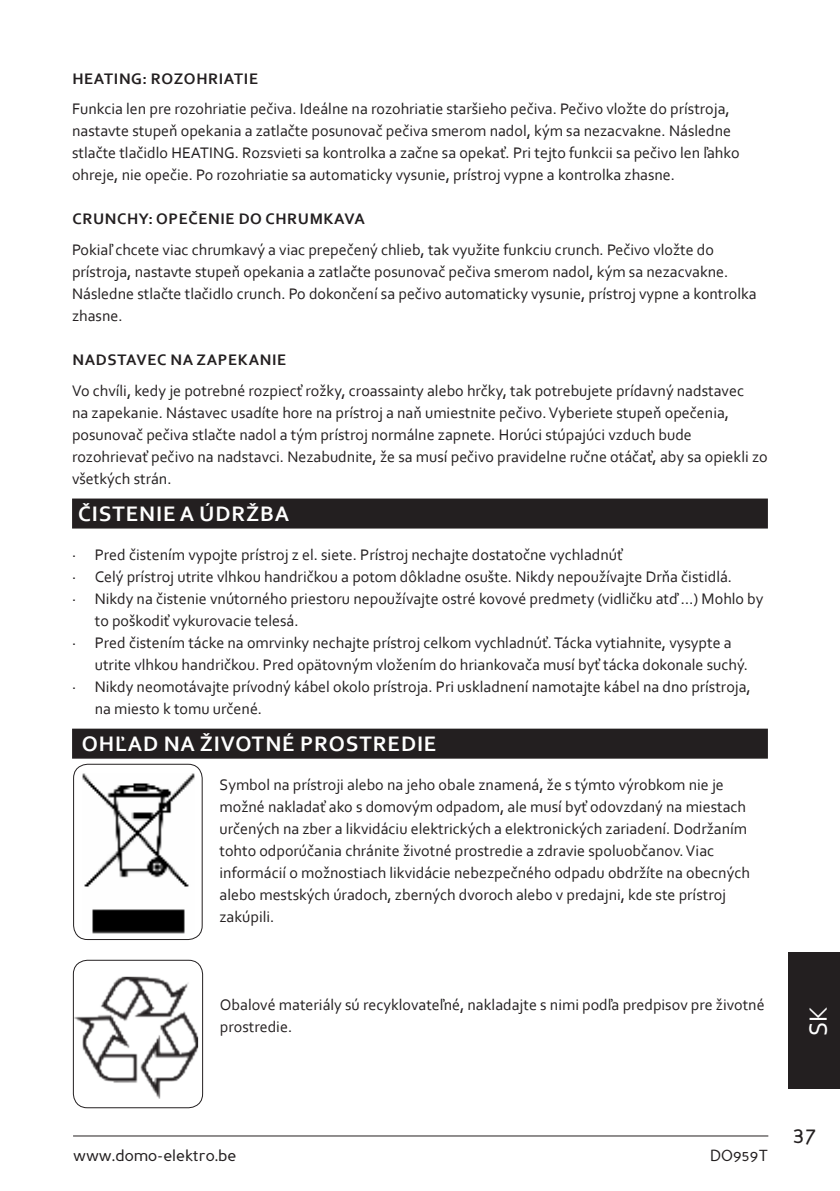
<style>
.page{position:relative;width:840px;height:1191px;background:#fff}
.page>*{position:absolute;margin:0;border:0;box-sizing:border-box;transform-origin:0 0}
.t1{font:26px "Corbel";color:#fff}
.t2{font:24px "Perspective Sans";color:#231f20}
.t3{font:700 22px "Corbel";letter-spacing:.04em;color:#fff}
.t4{font:16px/22px "Corbel";color:#231f20}
.t5{font:700 16px "Corbel";letter-spacing:.04em;color:#231f20}
.t6{font:16px "Perspective Sans";color:#231f20}
</style>
<div class="page">
<hr style="left:73px;top:1135px;width:694px;height:1px;background:#231f20">
<div style="left:788px;top:952px;width:51px;height:137px;background:#231f20"></div>
<div style="left:72px;top:498px;width:695px;height:30px;background:#231f20"></div>
<div style="left:72px;top:728px;width:695px;height:30px;background:#231f20"></div>
<img style="left:82px;top:773px;width:113px;height:161px">
<div style="left:73px;top:764px;width:129px;height:175px;border:1px solid #231f20;border-radius:14px"></div>
<img style="left:75px;top:976px;width:123px;height:122px">
<div style="left:73px;top:960px;width:130px;height:148px;border:1px solid #231f20;border-radius:14px"></div>
<p class="t5" style="left:72px;top:69px;width:187px">HEATING: ROZOHRIATIE</p>
<p class="t4" style="left:72px;top:98px;width:668px">Funkcia len pre rozohriatie pečiva. Ideálne na rozohriatie staršieho pečiva. Pečivo vložte do prístroja, nastavte stupeň opekania a zatlačte posunovač pečiva smerom nadol, kým sa nezacvakne. Následne stlačte tlačidlo HEATING. Rozsvieti sa kontrolka a začne sa opekať. Pri tejto funkcii sa pečivo len ľahko ohreje, nie opečie. Po rozohriatie sa automaticky vysunie, prístroj vypne a kontrolka zhasne.</p>
<p class="t5" style="left:72px;top:209px;width:294px">CRUNCHY: OPEČENIE DO CHRUMKAVA</p>
<p class="t4" style="left:72px;top:238px;width:685px">Pokiaľ chcete viac chrumkavý a viac prepečený chlieb, tak využite funkciu crunch. Pečivo vložte do prístroja, nastavte stupeň opekania a zatlačte posunovač pečiva smerom nadol, kým sa nezacvakne.<br>Následne stlačte tlačidlo crunch. Po dokončení sa pečivo automaticky vysunie, prístroj vypne a kontrolka zhasne.</p>
<p class="t5" style="left:72px;top:352px;width:215px">NADSTAVEC NA ZAPEKANIE</p>
<p class="t4" style="left:72px;top:379px;width:696px">Vo chvíli, kedy je potrebné rozpiecť rožky, croassainty alebo hrčky, tak potrebujete prídavný nadstavec<br>na zapekanie. Nástavec usadíte hore na prístroj a naň umiestnite pečivo. Vyberiete stupeň opečenia, posunovač pečiva stlačte nadol a tým prístroj normálne zapnete. Horúci stúpajúci vzduch bude rozohrievať pečivo na nadstavci. Nezabudnite, že sa musí pečivo pravidelne ručne otáčať, aby sa opiekli zo všetkých strán.</p>
<h3 class="t3" style="left:78px;top:499px;width:212px">ČISTENIE A ÚDRŽBA</h3>
<p class="t4" style="left:72px;top:544px;width:552px">· Pred čistením vypojte prístroj z el. siete. Prístroj nechajte dostatočne vychladnúť</p>
<p class="t4" style="left:72px;top:566px;width:661px">· Celý prístroj utrite vlhkou handričkou a potom dôkladne osušte. Nikdy nepoužívajte Drňa čistidlá.</p>
<p class="t4" style="left:72px;top:588px;width:692px">· Nikdy na čistenie vnútorného priestoru nepoužívajte ostré kovové predmety (vidličku atď …) Mohlo by</p>
<p class="t4" style="left:95px;top:609px;width:205px">to poškodiť vykurovacie telesá.</p>
<p class="t4" style="left:72px;top:632px;width:660px">· Pred čistením tácke na omrvinky nechajte prístroj celkom vychladnúť. Tácka vytiahnite, vysypte a</p>
<p class="t4" style="left:95px;top:653px;width:654px">utrite vlhkou handričkou. Pred opätovným vložením do hriankovača musí byť tácka dokonale suchý.</p>
<p class="t4" style="left:72px;top:676px;width:679px">· Nikdy neomotávajte prívodný kábel okolo prístroja. Pri uskladnení namotajte kábel na dno prístroja,</p>
<p class="t4" style="left:95px;top:697px;width:169px">na miesto k tomu určené.</p>
<h3 class="t3" style="left:82px;top:729px;width:356px">OHĽAD NA ŽIVOTNÉ PROSTREDIE</h3>
<p class="t4" style="left:219px;top:773px;width:531px">Symbol na prístroji alebo na jeho obale znamená, že s týmto výrobkom nie je možné nakladať ako s domovým odpadom, ale musí byť odovzdaný na miestach určených na zber a likvidáciu elektrických a elektronických zariadení. Dodržaním tohto odporúčania chránite životné prostredie a zdravie spoluobčanov. Viac informácií o možnostiach likvidácie nebezpečného odpadu obdržíte na obecných alebo mestských úradoch, zberných dvoroch alebo v predajni, kde ste prístroj zakúpili.</p>
<p class="t4" style="left:220px;top:993px;width:546px">Obalové materiály sú recyklovateľné, nakladajte s nimi podľa predpisov pre životné prostredie.</p>
<h1 class="t1" style="left:805px;top:1036px;width:32px;rotate:-90deg">SK</h1>
<p class="t6" style="left:73px;top:1149px;width:165px">www.domo-elektro.be</p>
<p class="t6" style="left:709px;top:1149px;width:60px">DO959T</p>
<h2 class="t2" style="left:792px;top:1124px;width:25px">37</h2>
</div>
